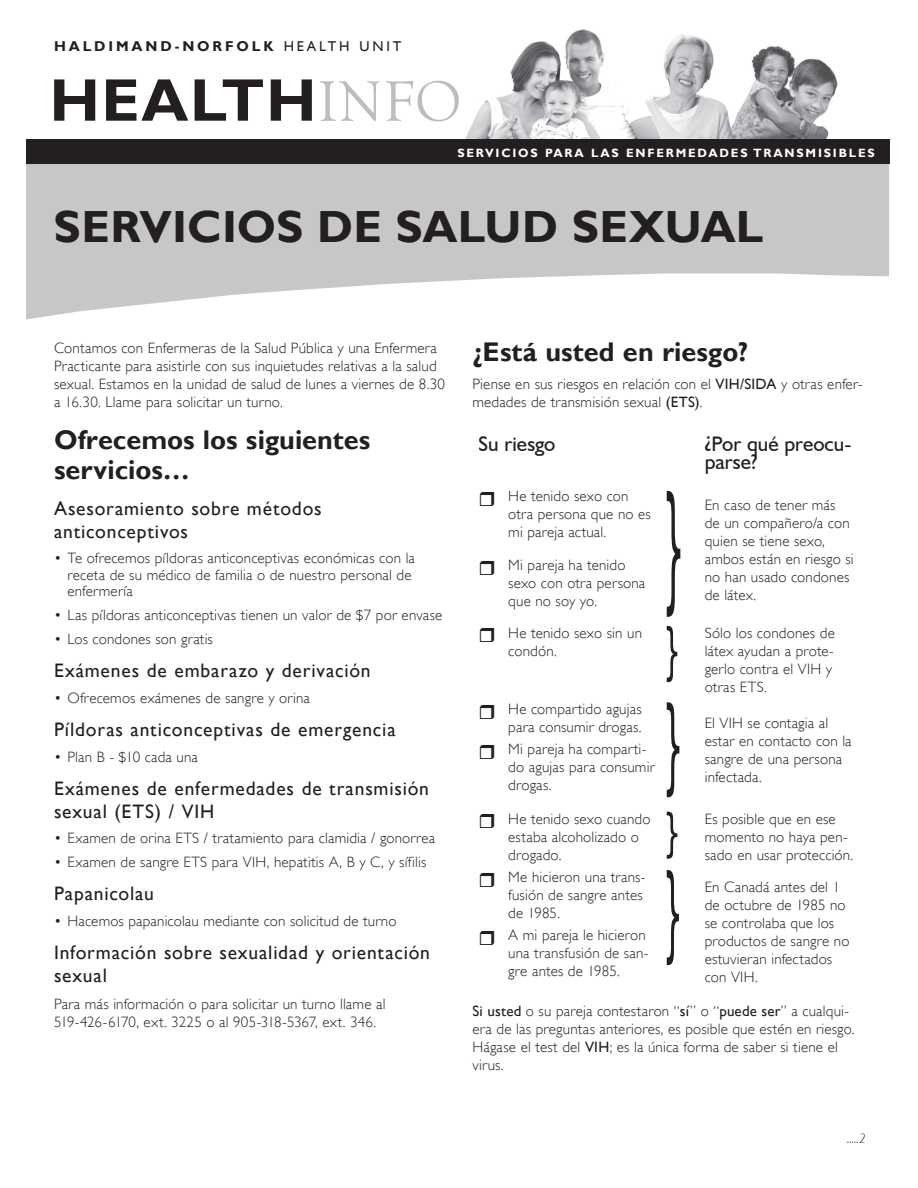
<style>
.page{position:relative;width:918px;height:1188px;background:#fff}
.page>*{position:absolute;margin:0;border:0;box-sizing:border-box;transform-origin:0 0}
.t1{font:700 60.45px "Gill Sans";color:#231f20}
.t2{font:58.8px "Goudy Old Style T";color:#bcbdc0}
.Heading_1{font:700 45px "Gill Sans";color:#231f20}
.Heading_2{font:700 27px/30px "Gill Sans";color:#231f20}
.Heading{font:21px/18px "Humanist 521 BT";color:#231f20}
.Heading_3{font:19.5px/22.5px "Gill Sans";letter-spacing:.04em;color:#231f20}
.Body_Text{font:300 15px/18px "Gill Sans";letter-spacing:.01em;color:#231f20}
.List_Bullet_1{font:300 15px/16.5px "Gill Sans";letter-spacing:.015em;color:#231f20}
.t3{font:700 14.25px "Gill Sans";letter-spacing:.2em;color:#231f20}
.For_more_information{font:italic 300 13.5px "Gill Sans";color:#231f20}
.t4{font:700 12px "Gill Sans";letter-spacing:.15em;color:#fff}
.s1{font-weight:400}
</style>
<div class="page">
<img style="left:463px;top:29px;width:378px;height:111px">
<svg style="left:26px;top:164px;width:863px;height:156px;fill:#c8c7c7"></svg>
<div style="left:26px;top:140px;width:863px;height:24px;background:#231f20"></div>
<svg style="left:667px;top:491px;width:13px;height:126px"></svg>
<svg style="left:667px;top:626px;width:10px;height:56px"></svg>
<svg style="left:667px;top:702px;width:12px;height:95px"></svg>
<svg style="left:667px;top:812px;width:10px;height:47px"></svg>
<svg style="left:667px;top:870px;width:12px;height:95px"></svg>
<p class="t3" style="left:54px;top:38px;width:349px">HALDIMAND-NORFOLK <span class="s1">HEALTH UNIT</span></p>
<p class="t1" style="left:50px;top:64px;width:44px">HEALTH</p>
<p class="t2" style="left:318px;top:69px;width:145px">INFO</p>
<p class="t4" style="left:457px;top:146px;width:419px">SERVICIOS PARA LAS ENFERMEDADES TRANSMISIBLES</p>
<p class="Heading_1" style="left:54px;top:200px;width:29px">SERVICIOS</p>
<p class="Heading_1" style="left:317px;top:200px;width:109px">DE SAL</p>
<p class="Heading_1" style="left:485px;top:200px;width:249px">UD SEXUAL</p>
<p class="Body_Text" style="left:54px;top:339px;width:393px">Contamos con Enfermeras de la Salud Pública y una Enfermera Practicante para asistirle con sus inquietudes relativas a la salud sexual. Estamos en la unidad de salud de lunes a viernes de 8.30 a 16.30. Llame para solicitar un turno.</p>
<p class="Heading_2" style="left:54px;top:425px;width:318px">OFRECEMOS LOS SIGUIENTES<br>SERVICIOS…</p>
<p class="Heading_3" style="left:54px;top:498px;width:269px">Asesoramiento sobre métodos anticonceptivos</p>
<p class="List_Bullet_1" style="left:68px;top:550px;width:349px;text-indent:-14px">• Te ofrecemos píldoras anticonceptivas económicas con la receta de su médico de familia o de nuestro personal de enfermería</p>
<p class="List_Bullet_1" style="left:54px;top:607px;width:390px">• Las píldoras anticonceptivas tienen un valor de $7 por envase</p>
<p class="List_Bullet_1" style="left:54px;top:631px;width:160px">• Los condones son gratis</p>
<p class="Heading_3" style="left:54px;top:660px;width:318px">Exámenes de embarazo y derivación</p>
<p class="List_Bullet_1" style="left:54px;top:690px;width:258px">• Ofrecemos exámenes de sangre y orina</p>
<p class="Heading_3" style="left:54px;top:719px;width:343px">Píldoras anticonceptivas de emergencia</p>
<p class="List_Bullet_1" style="left:54px;top:748px;width:145px">• Plan B - $10 cada una</p>
<p class="Heading_3" style="left:54px;top:778px;width:377px">Exámenes de enfermedades de transmisión sexual (ETS) / VIH</p>
<p class="List_Bullet_1" style="left:54px;top:830px;width:383px">• Examen de orina ETS / tratamiento para clamidia / gonorrea</p>
<p class="List_Bullet_1" style="left:54px;top:854px;width:374px">• Examen de sangre ETS para VIH, hepatitis A, B y C, y sífilis</p>
<p class="Heading_3" style="left:54px;top:883px;width:102px">Papanicolau</p>
<p class="List_Bullet_1" style="left:54px;top:913px;width:344px">• Hacemos papanicolau mediante con solicitud de turno</p>
<p class="Heading_3" style="left:54px;top:942px;width:378px">Información sobre sexualidad y orientación sexual</p>
<p class="Body_Text" style="left:54px;top:995px;width:333px">Para más información o para solicitar un turno llame al<br>519-426-6170, ext. 3225 o al 905-318-5367, ext. 346.</p>
<p class="Heading_2" style="left:472px;top:337px;width:277px">¿ESTÁ USTED EN RIESGO?</p>
<p class="Body_Text" style="left:472px;top:375px;width:392px">Piense en sus riesgos en relación con el <span class="s1">VIH/SIDA</span> y otras enfer&shy;medades de transmisión sexual <span class="s1">(ETS)</span>.</p>
<p class="Heading" style="left:478px;top:435px;width:79px">Su riesgo</p>
<p class="Heading" style="left:705px;top:435px;width:148px">¿Por qué preocu&shy;parse?</p>
<p class="Body_Text" style="left:508px;top:487px;width:144px">He tenido sexo con otra persona que no es mi pareja actual.</p>
<p class="Body_Text" style="left:705px;top:496px;width:151px">En caso de tener más de un compañero/a con quien se tiene sexo, ambos están en riesgo si no han usado condones de látex.</p>
<p class="Body_Text" style="left:508px;top:556px;width:139px">Mi pareja ha tenido sexo con otra persona que no soy yo.</p>
<p class="Body_Text" style="left:508px;top:624px;width:135px">He tenido sexo sin un condón.</p>
<p class="Body_Text" style="left:705px;top:624px;width:132px">Sólo los condones de látex ayudan a prote&shy;gerlo contra el VIH y otras ETS.</p>
<p class="Body_Text" style="left:508px;top:700px;width:135px">He compartido agujas para consumir drogas.</p>
<p class="Body_Text" style="left:705px;top:714px;width:149px">El VIH se contagia al estar en contacto con la sangre de una persona infectada.</p>
<p class="Body_Text" style="left:508px;top:740px;width:148px">Mi pareja ha comparti&shy;do agujas para consumir drogas.</p>
<p class="Body_Text" style="left:508px;top:809px;width:144px">He tenido sexo cuando estaba alcoholizado o drogado.</p>
<p class="Body_Text" style="left:705px;top:809px;width:150px">Es posible que en ese momento no haya pen&shy;sado en usar protección.</p>
<p class="Body_Text" style="left:508px;top:868px;width:139px">Me hicieron una trans&shy;fusión de sangre antes de 1985.</p>
<p class="Body_Text" style="left:705px;top:878px;width:146px">En Canadá antes del 1 de octubre de 1985 no se controlaba que los productos de sangre no estuvieran infectados con VIH.</p>
<p class="Body_Text" style="left:508px;top:926px;width:142px">A mi pareja le hicieron una transfusión de san&shy;gre antes de 1985.</p>
<p class="Body_Text" style="left:472px;top:1002px;width:384px"><span class="s1">Si usted</span> o su pareja contestaron “<span class="s1">sí</span>” o “<span class="s1">puede ser</span>” a cualqui&shy;era de las preguntas anteriores, es posible que estén en riesgo.<br>Hágase el test del <span class="s1">VIH</span>; es la única forma de saber si tiene el virus.</p>
<p class="For_more_information" style="left:847px;top:1131px;width:20px">.....2</p>
</div>
